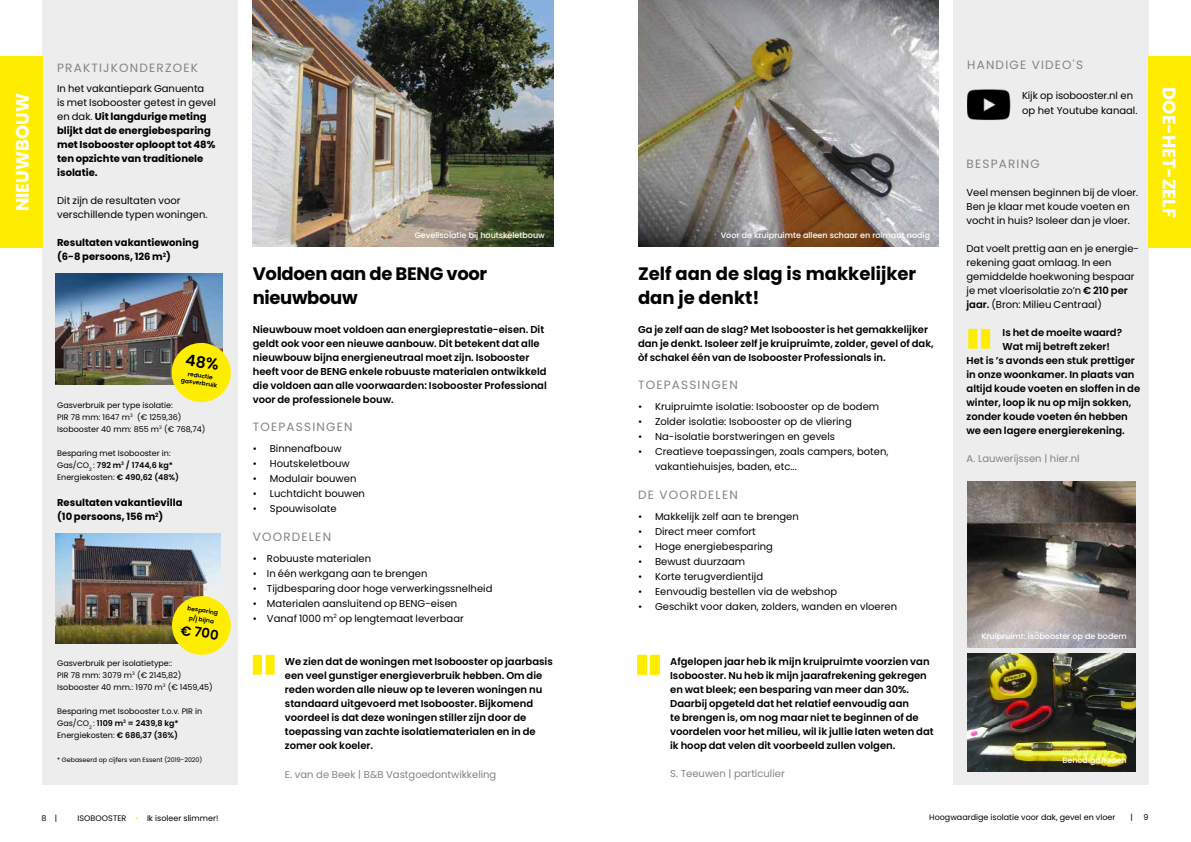
<style>
.page{position:relative;width:1191px;height:842px;background:#fff}
.page>*{position:absolute;margin:0;border:0;box-sizing:border-box;transform-origin:0 0}
.t1{font:700 18px/24px "Poppins";color:#020203}
.t2{font:700 18px/24px "Poppins";letter-spacing:-.02em;color:#020203}
.t3{font:700 18px "Poppins";color:#fff}
.t4{font:600 13.3px "Poppins";color:#000}
.t5{font:12px "Poppins";letter-spacing:.1em;color:#838384}
.t6{font:600 10px/14px "Poppins";color:#000}
.t7{font:10px/14px "Poppins";color:#000}
.t8{font:10px/15px "Poppins";color:#020203}
.t9{font:700 10px/14px "Poppins";color:#000}
.t10{font:10px "Poppins";color:#838384}
.t11{font:8px/12px "Poppins";color:#000}
.t12{font:500 8px "Poppins";color:#fff}
.t13{font:6.3px "Poppins";color:#000}
.t14{font:600 6px/7.2px "Poppins";color:#000;text-align:center}
.t15{font:600 5.9px/8.9px "Poppins";color:#000;text-align:center}
.s1{font-weight:400}
.s2{font-weight:600}
.s3{color:#ffed00}
</style>
<div class="page">
<div style="left:43px;top:0;width:195px;height:785px;background:#ededed"></div>
<div style="left:952px;top:0;width:196px;height:785px;background:#ededed"></div>
<img style="left:253px;top:0;width:300px;height:247px">
<svg style="left:253px;top:655px;width:22px;height:20px"></svg>
<img style="left:56px;top:274px;width:166px;height:110px">
<img style="left:56px;top:534px;width:165px;height:110px">
<svg style="left:170px;top:594px;width:61px;height:61px"></svg>
<div style="left:0;top:57px;width:43px;height:191px;background:#ffed00"></div>
<img style="left:638px;top:0;width:300px;height:247px">
<svg style="left:637px;top:655px;width:23px;height:20px"></svg>
<div style="left:1148px;top:57px;width:43px;height:191px;background:#ffed00"></div>
<img style="left:967px;top:89px;width:44px;height:31px">
<img style="left:968px;top:653px;width:167px;height:118px">
<img style="left:968px;top:482px;width:167px;height:165px">
<svg style="left:968px;top:329px;width:22px;height:20px"></svg>
<svg style="left:170px;top:341px;width:61px;height:62px;background:#e8da2e"></svg>
<h1 class="t3" style="left:12px;top:211px;width:119px;rotate:-90deg">NIEUWBOUW</h1>
<p class="t5" style="left:57px;top:61px;width:142px">PRAKTIJKONDERZOEK</p>
<p class="t9" style="left:57px;top:82px;width:160px"><span class="s1">In het vakantiepark Ganuenta<br>is met Isobooster getest in gevel en dak.</span> Uit langdurige meting blijkt dat de energiebesparing met Isobooster oploopt tot 48% ten opzichte van traditionele isolatie.</p>
<p class="t7" style="left:57px;top:194px;width:152px">Dit zijn de resultaten voor verschillende typen woningen.</p>
<p class="t9" style="left:57px;top:236px;width:143px">Resultaten vakantiewoning (6-8 persoons, 126 m<sup>2</sup>)</p>
<p class="t14" style="left:183px;top:370px;width:38px;rotate:8deg">reductie gasverbruik</p>
<p class="t11" style="left:57px;top:399px;width:150px">Gasverbruik per type isolatie:<br>PIR 78 mm: 1647 m<sup>3</sup> (€ 1259,36)<br>Isobooster 40 mm: 855 m<sup>3</sup> (€ 768,74)</p>
<p class="t11" style="left:57px;top:447px;width:123px">Besparing met Isobooster in:<br>Gas/CO<sub>2</sub> : <span class="s2">792 m</span><sup>3</sup> <span class="s2">/ 1744,6 kg*<br></span>Energiekosten: <span class="s2">€ 490,62 (48%)</span></p>
<p class="t9" style="left:57px;top:496px;width:127px">Resultaten vakantievilla (10 persoons, 156 m<sup>2</sup>)</p>
<p class="t15" style="left:188px;top:604px;width:32px;rotate:8deg">besparing p/j bijna</p>
<h2 class="t4" style="left:182px;top:622px;width:40px;rotate:8deg">€ 700</h2>
<p class="t11" style="left:57px;top:657px;width:157px">Gasverbruik per isolatietype::<br>PIR 78 mm: 3079 m<sup>3</sup> (€ 2145,82)<br>Isobooster 40 mm.: 1970 m<sup>3</sup> (€ 1459,45)</p>
<p class="t11" style="left:57px;top:705px;width:147px">Besparing met Isobooster t.o.v. PIR in<br>Gas/CO<sub>2</sub> : <span class="s2">1109 m</span><sup>3</sup> <span class="s2">= 2439,8 kg*<br></span>Energiekosten: <span class="s2">€ 686,37 (36%)</span></p>
<p class="t13" style="left:57px;top:756px;width:147px">* Gebaseerd op cijfers van Essent (2019-2020)</p>
<p class="t12" style="left:415px;top:231px;width:132px">Gevelisolatie bij houtskeletbouw</p>
<h1 class="t2" style="left:253px;top:261px;width:236px">Voldoen aan de BENG voor nieuwbouw</h1>
<p class="t6" style="left:253px;top:322px;width:295px">Nieuwbouw moet voldoen aan energieprestatie-eisen. Dit geldt ook voor een nieuwe aanbouw. Dit betekent dat alle nieuwbouw bijna energieneutraal moet zijn. Isobooster heeft voor de BENG enkele robuuste materialen ontwikkeld die voldoen aan alle voorwaarden: Isobooster Professional voor de professionele bouw.</p>
<p class="t5" style="left:253px;top:420px;width:101px">TOEPASSINGEN</p>
<p class="t7" style="left:253px;top:441px;width:90px">• Binnenafbouw</p>
<p class="t7" style="left:253px;top:456px;width:98px">• Houtskeletbouw</p>
<p class="t7" style="left:253px;top:471px;width:105px">• Modulair bouwen</p>
<p class="t7" style="left:253px;top:486px;width:114px">• Luchtdicht bouwen</p>
<p class="t7" style="left:253px;top:501px;width:85px">• Spouwisolate</p>
<p class="t5" style="left:253px;top:530px;width:80px">VOORDELEN</p>
<p class="t7" style="left:253px;top:551px;width:120px">• Robuuste materialen</p>
<p class="t7" style="left:253px;top:566px;width:176px">• In één werkgang aan te brengen</p>
<p class="t7" style="left:253px;top:581px;width:241px">• Tijdbesparing door hoge verwerkingssnelheid</p>
<p class="t7" style="left:253px;top:596px;width:206px">• Materialen aansluitend op BENG-eisen</p>
<p class="t7" style="left:253px;top:611px;width:213px">• Vanaf 1000 m<sup>2</sup> op lengtemaat leverbaar</p>
<p class="t6" style="left:285px;top:655px;width:269px">We zien dat de woningen met Isobooster op jaarbasis een veel gunstiger energieverbruik hebben. Om die reden worden alle nieuw op te leveren woningen nu standaard uitgevoerd met Isobooster. Bijkomend voordeel is dat deze woningen stiller zijn door de toepassing van zachte isolatiematerialen en in de zomer ook koeler.</p>
<p class="t10" style="left:285px;top:769px;width:213px">E. van de Beek | B&amp;B Vastgoedontwikkeling</p>
<p class="t12" style="left:720px;top:231px;width:211px">Voor de kruipruimte alleen schaar en rolmaat nodig</p>
<h1 class="t1" style="left:638px;top:261px;width:280px">Zelf aan de slag is makkelijker dan je denkt!</h1>
<p class="t6" style="left:638px;top:322px;width:297px">Ga je zelf aan de slag? Met Isobooster is het gemakkelijker dan je denkt. Isoleer zelf je kruipruimte, zolder, gevel of dak, òf schakel één van de Isobooster Professionals in.</p>
<p class="t5" style="left:638px;top:378px;width:101px">TOEPASSINGEN</p>
<p class="t8" style="left:638px;top:399px;width:243px">• Kruipruimte isolatie: Isobooster op de bodem</p>
<p class="t8" style="left:638px;top:414px;width:215px">• Zolder isolatie: Isobooster op de vliering</p>
<p class="t8" style="left:638px;top:429px;width:199px">• Na-isolatie borstweringen en gevels</p>
<p class="t8" style="left:655px;top:444px;width:235px;text-indent:-17px">• Creatieve toepassingen, zoals campers, boten, vakantiehuisjes, baden, etc...</p>
<p class="t5" style="left:638px;top:488px;width:101px">DE VOORDELEN</p>
<p class="t8" style="left:638px;top:509px;width:162px">• Makkelijk zelf aan te brengen</p>
<p class="t8" style="left:638px;top:524px;width:119px">• Direct meer comfort</p>
<p class="t8" style="left:638px;top:539px;width:136px">• Hoge energiebesparing</p>
<p class="t8" style="left:638px;top:554px;width:109px">• Bewust duurzaam</p>
<p class="t8" style="left:638px;top:569px;width:127px">• Korte terugverdientijd</p>
<p class="t8" style="left:638px;top:584px;width:201px">• Eenvoudig bestellen via de webshop</p>
<p class="t8" style="left:638px;top:599px;width:260px">• Geschikt voor daken, zolders, wanden en vloeren</p>
<p class="t6" style="left:670px;top:655px;width:265px">Afgelopen jaar heb ik mijn kruipruimte voorzien van Isobooster. Nu heb ik mijn jaarafrekening gekregen en wat bleek; een besparing van meer dan 30%.<br>Daarbij opgeteld dat het relatief eenvoudig aan<br>te brengen is, om nog maar niet te beginnen of de voordelen voor het milieu, wil ik jullie laten weten dat ik hoop dat velen dit voorbeeld zullen volgen.</p>
<p class="t10" style="left:670px;top:768px;width:116px">S. Teeuwen | particulier</p>
<p class="t5" style="left:967px;top:58px;width:117px">HANDIGE VIDEO'S</p>
<p class="t7" style="left:1022px;top:88px;width:117px;line-height:15px">Kijk op isobooster.nl en op het Youtube kanaal.</p>
<p class="t5" style="left:966px;top:157px;width:75px">BESPARING</p>
<p class="t7" style="left:966px;top:186px;width:173px">Veel mensen beginnen bij de vloer.<br>Ben je klaar met koude voeten en vocht in huis? Isoleer dan je vloer.</p>
<p class="t7" style="left:966px;top:242px;width:174px">Dat voelt prettig aan en je energie&shy;rekening gaat omlaag. In een gemiddelde hoekwoning bespaar je met vloerisolatie zo’n <span class="s2">€ 210 per jaar.</span> (Bron: Milieu Centraal)</p>
<p class="t6" style="left:1002px;top:326px;width:121px">Is het de moeite waard?</p>
<p class="t6" style="left:1002px;top:340px;width:109px">Wat mij betreft zeker!</p>
<p class="t6" style="left:966px;top:354px;width:170px">Het is ’s avonds een stuk prettiger</p>
<p class="t6" style="left:966px;top:368px;width:169px">in onze woonkamer. In plaats van</p>
<p class="t6" style="left:966px;top:382px;width:175px">altijd koude voeten en sloffen in de</p>
<p class="t6" style="left:966px;top:396px;width:166px">winter, loop ik nu op mijn sokken,</p>
<p class="t6" style="left:966px;top:410px;width:163px">zonder koude voeten én hebben</p>
<p class="t6" style="left:966px;top:424px;width:160px">we een lagere energierekening.</p>
<p class="t10" style="left:966px;top:453px;width:115px">A. Lauwerijssen | hier.nl</p>
<p class="t12" style="left:981px;top:631px;width:147px">Kruipruimt: Isobooster op de bodem</p>
<p class="t12" style="left:1062px;top:755px;width:66px">Benodigdheden</p>
<p class="t11" style="left:41px;top:812px;width:17px">8 |</p>
<p class="t11" style="left:77px;top:812px;width:143px">ISOBOOSTER <span class="s3">•</span> Ik isoleer slimmer!</p>
<p class="t11" style="left:929px;top:811px;width:188px">Hoogwaardige isolatie voor dak, gevel en vloer</p>
<p class="t11" style="left:1130px;top:811px;width:4px">|</p>
<p class="t11" style="left:1143px;top:811px;width:7px">9</p>
<h1 class="t3" style="left:1179px;top:87px;width:132px;rotate:90deg">DOE-HET-ZELF</h1>
</div>
